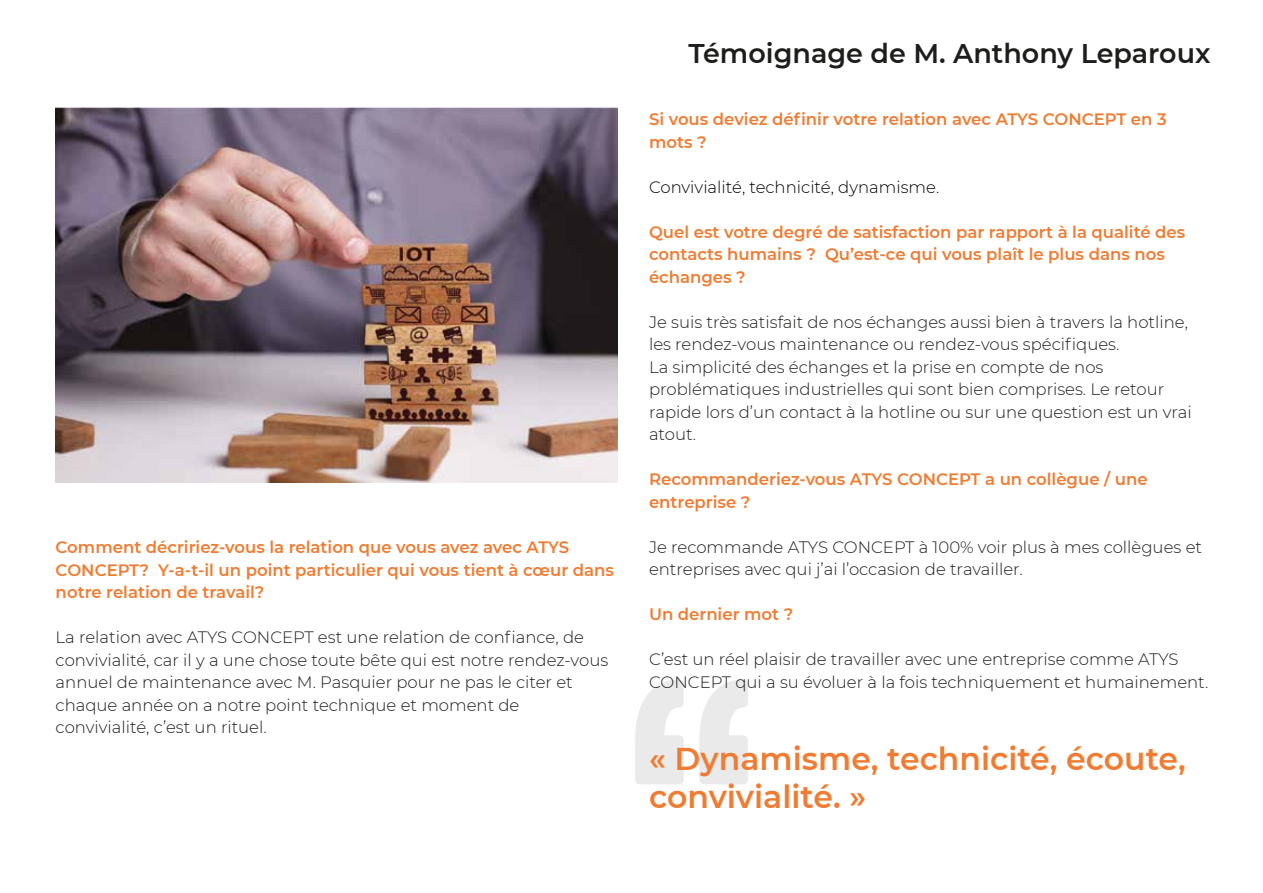
<style>
.page{position:relative;width:1263px;height:893px;background:#fff}
.page>*{position:absolute;margin:0;border:0;box-sizing:border-box;transform-origin:0 0}
.t1{font:600 31.5px/37.5px "Montserrat";color:#ef7c32}
.t2{font:600 27px "Montserrat";color:#1d1d1b}
.t3{font:300 16.5px/22.5px "Montserrat";color:#1d1d1b}
.t4{font:600 16.5px/22.5px "Montserrat";color:#ef7c32}
.t5{font:300 16.5px "Montserrat";color:#000}
</style>
<div class="page">
<svg style="left:635px;top:679px;width:113px;height:105px"></svg>
<img style="left:56px;top:108px;width:562px;height:375px">
<p class="t4" style="left:56px;top:535px;width:560px">Comment décririez-vous la relation que vous avez avec ATYS<br>CONCEPT? Y-a-t-il un point particulier qui vous tient à cœur dans notre relation de travail?</p>
<p class="t3" style="left:56px;top:625px;width:554px">La relation avec ATYS CONCEPT est une relation de confiance, de convivialité, car il y a une chose toute bête qui est notre rendez-vous annuel de maintenance avec M. Pasquier pour ne pas le citer et chaque année on a notre point technique et moment de convivialité, c’est un rituel.</p>
<h2 class="t2" style="left:688px;top:34px;width:524px">Témoignage de M. Anthony Leparoux</h2>
<p class="t4" style="left:649px;top:107px;width:519px">Si vous deviez définir votre relation avec ATYS CONCEPT en 3 mots ?</p>
<p class="t5" style="left:649px;top:176px;width:292px">Convivialité, technicité, dynamisme.</p>
<p class="t4" style="left:649px;top:220px;width:538px">Quel est votre degré de satisfaction par rapport à la qualité des contacts humains ? Qu’est-ce qui vous plaît le plus dans nos échanges ?</p>
<p class="t3" style="left:649px;top:310px;width:544px">Je suis très satisfait de nos échanges aussi bien à travers la hotline, les rendez-vous maintenance ou rendez-vous spécifiques.<br>La simplicité des échanges et la prise en compte de nos problématiques industrielles qui sont bien comprises. Le retour rapide lors d’un contact à la hotline ou sur une question est un vrai atout.</p>
<p class="t4" style="left:649px;top:467px;width:500px">Recommanderiez-vous ATYS CONCEPT a un collègue / une entreprise ?</p>
<p class="t3" style="left:649px;top:535px;width:555px">Je recommande ATYS CONCEPT à 100% voir plus à mes collègues et entreprises avec qui j’ai l’occasion de travailler.</p>
<p class="t4" style="left:649px;top:602px;width:146px">Un dernier mot ?</p>
<p class="t3" style="left:649px;top:648px;width:561px">C’est un réel plaisir de travailler avec une entreprise comme ATYS<br>CONCEPT qui a su évoluer à la fois techniquement et humainement.</p>
<h1 class="t1" style="left:649px;top:739px;width:538px">« Dynamisme, technicité, écoute, convivialité. »</h1>
</div>
